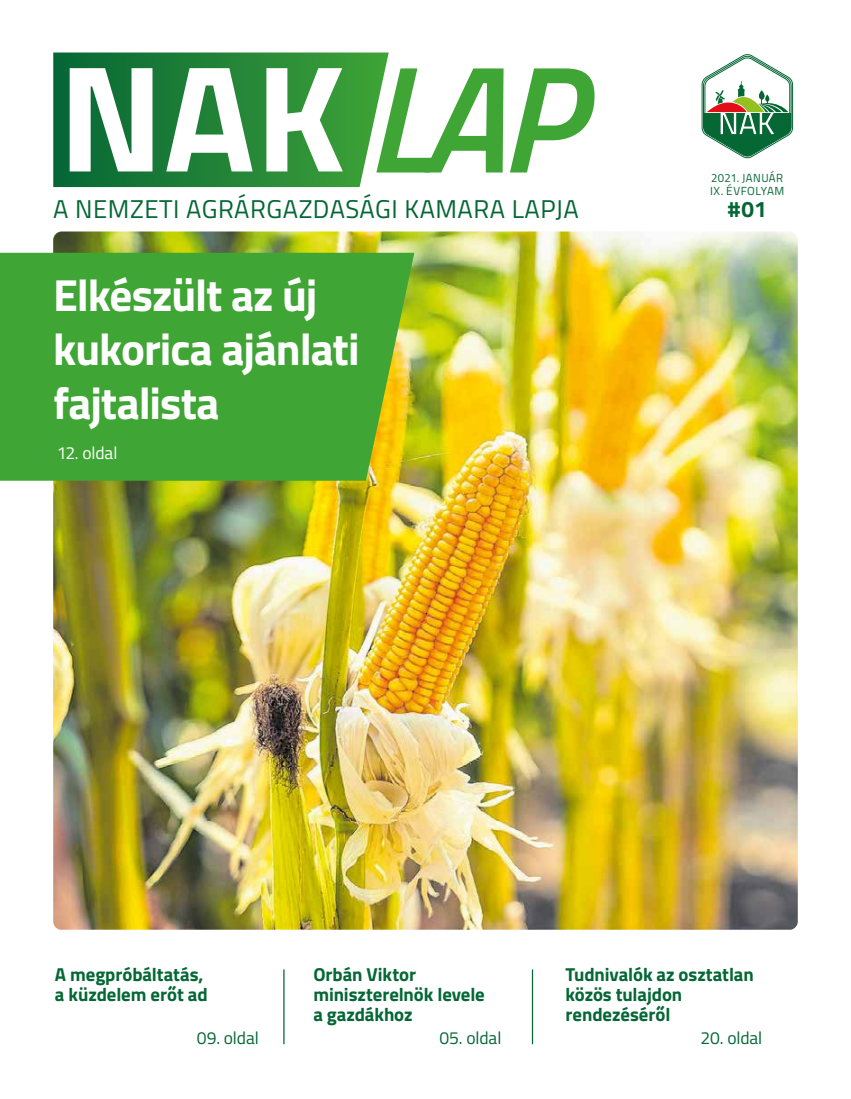
<style>
.page{position:relative;width:851px;height:1099px;background:#fff}
.page>*{position:absolute;margin:0;border:0;box-sizing:border-box;transform-origin:0 0}
.t1{font:italic 600 151.88px "Titillium";color:#3fa535}
.t2{font:700 45px/53.8px "Titillium";letter-spacing:-.025em;color:#fff}
.t3{font:25.75px "Titillium";letter-spacing:.02em;color:#046735}
.t4{font:700 22.5px "Titillium";color:#046735}
.t5{font:700 18.75px/20px "Titillium";letter-spacing:-.005em;color:#046735}
.t6{font:17.5px "Titillium";letter-spacing:-.005em;color:#046735}
.t7{font:17.5px "Titillium";letter-spacing:-.005em;color:#fff}
.t8{font:11.75px/13px "Titillium";letter-spacing:.035em;color:#046735}
</style>
<div class="page">
<img style="left:53px;top:231px;width:744px;height:698px">
<svg style="left:53px;top:52px;width:335px;height:135px"></svg>
<svg style="left:70px;top:68px;width:82px;height:103px"></svg>
<svg style="left:166px;top:68px;width:86px;height:103px"></svg>
<svg style="left:266px;top:68px;width:77px;height:103px"></svg>
<hr style="left:283px;top:969px;width:1px;height:75px;background:#046735">
<hr style="left:531px;top:969px;width:2px;height:75px;background:#046735">
<svg style="left:701px;top:54px;width:92px;height:105px"></svg>
<div style="left:0;top:253px;width:414px;height:227px;background:#3fa535"></div>
<h1 class="t1" style="left:365px;top:4px;width:218px">LAP</h1>
<h3 class="t3" style="left:53px;top:190px;width:527px">A NEMZETI AGRÁRGAZDASÁGI KAMARA LAPJA</h3>
<h2 class="t2" style="left:53px;top:266px;width:308px">Elkészült az új kukorica ajánlati fajtalista</h2>
<p class="t7" style="left:57px;top:440px;width:62px">12. oldal</p>
<p class="t8" style="left:710px;top:171px;width:76px">2021. JANUÁR<br>IX. ÉVFOLYAM</p>
<p class="t4" style="left:727px;top:192px;width:40px">#01</p>
<p class="t5" style="left:55px;top:963px;width:154px">A megpróbáltatás, a küzdelem erőt ad</p>
<p class="t6" style="left:197px;top:1024px;width:64px">09. oldal</p>
<p class="t6" style="left:439px;top:1024px;width:63px">05. oldal</p>
<p class="t6" style="left:700px;top:1024px;width:63px">20. oldal</p>
<p class="t5" style="left:313px;top:963px;width:173px">Orbán Viktor miniszterelnök levele a gazdákhoz</p>
<p class="t5" style="left:565px;top:963px;width:190px">Tudnivalók az osztatlan közös tulajdon rendezéséről</p>
</div>
